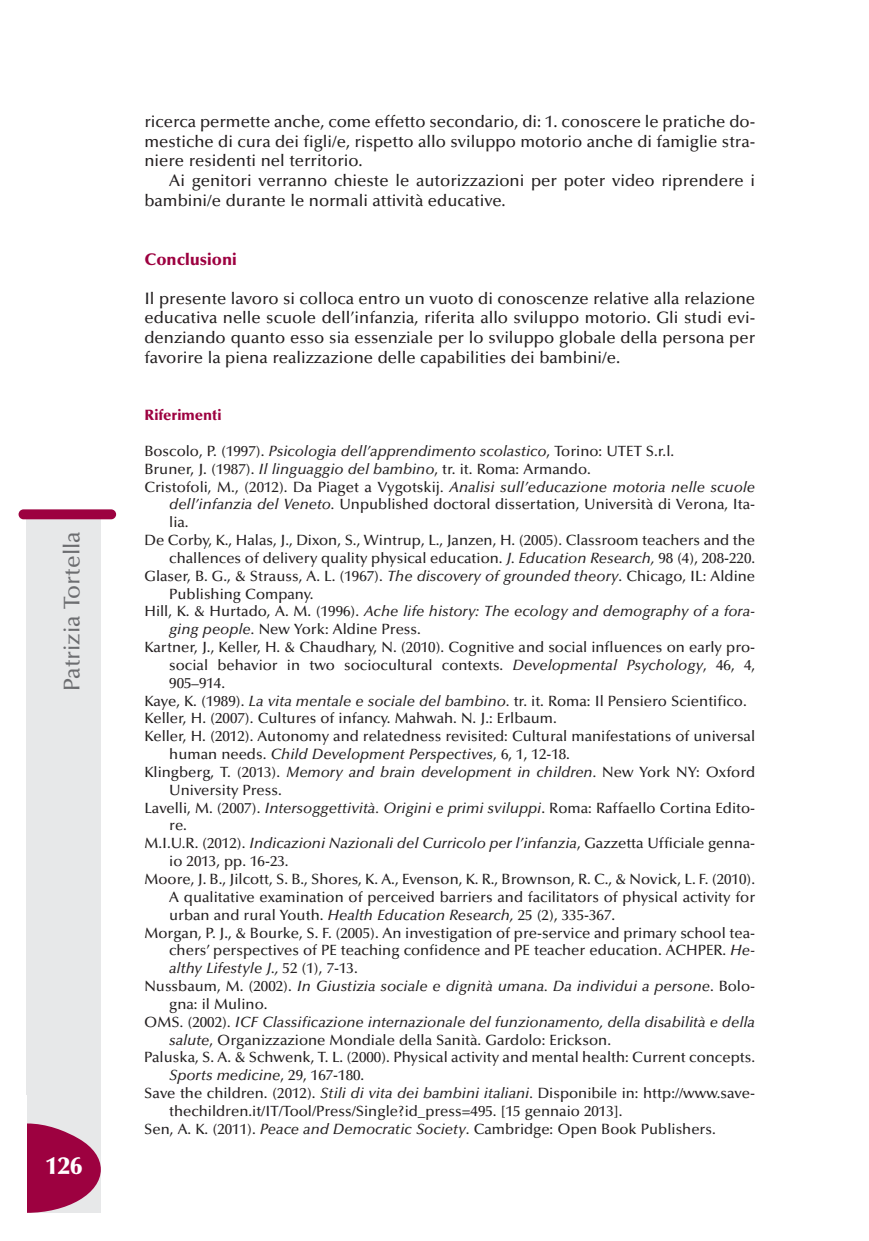
<style>
.page{position:relative;width:869px;height:1241px;background:#fff}
.page>*{position:absolute;margin:0;border:0;box-sizing:border-box;transform-origin:0 0}
.t1{font:900 24.5px "Optima";color:#fff}
.t2{font:500 22.75px "Optima";color:#6c6d70}
.t3{font:500 16.62px/19.6px "Optima";color:#231f20;text-align:justify}
.t4{font:900 16.62px "Optima";color:#9d0140}
.t5{font:500 14.88px "Optima";color:#231f20}
.t6{font:italic 500 14.88px "Optima";color:#231f20}
.t7{font:900 14.88px "Optima";color:#9d0140}
.s1{font-style:normal}
.s2{font-style:italic}
</style>
<div class="page">
<div style="left:27px;top:517px;width:74px;height:695px;background:#e7e8e9"></div>
<div style="left:19px;top:509px;width:97px;height:10px;background:#9d0140;border-radius:5px"></div>
<svg style="left:27px;top:1123px;width:74px;height:89px"></svg>
<h2 class="t2" style="left:63px;top:690px;width:161px;rotate:-90deg">Patrizia Tortella</h2>
<h1 class="t1" style="left:46px;top:1155px;width:38px">126</h1>
<p class="t3" style="left:144px;top:113px;width:612px">ricerca permette anche, come effetto secondario, di: 1. conoscere le pratiche do&shy;mestiche di cura dei figli/e, rispetto allo sviluppo motorio anche di famiglie stra&shy;niere residenti nel territorio.</p>
<p class="t3" style="left:144px;top:172px;width:612px;text-indent:25px">Ai genitori verranno chieste le autorizzazioni per poter video riprendere i bambini/e durante le normali attività educative.</p>
<p class="t4" style="left:144px;top:252px;width:94px">Conclusioni</p>
<p class="t3" style="left:144px;top:290px;width:612px">Il presente lavoro si colloca entro un vuoto di conoscenze relative alla relazione educativa nelle scuole dell’infanzia, riferita allo sviluppo motorio. Gli studi evi&shy;denziando quanto esso sia essenziale per lo sviluppo globale della persona per favorire la piena realizzazione delle capabilities dei bambini/e.</p>
<p class="t7" style="left:144px;top:409px;width:79px">Riferimenti</p>
<p class="t6" style="left:144px;top:445px;width:531px"><span class="s1">Boscolo, P. (1997).</span> Psicologia dell’apprendimento scolastico<span class="s1">, Torino: UTET S.r.l.</span></p>
<p class="t5" style="left:144px;top:463px;width:447px">Bruner, J. (1987). <span class="s2">Il linguaggio del bambino</span>, tr. it. Roma: Armando.</p>
<p class="t6" style="left:144px;top:480px;width:612px"><span class="s1">Cristofoli, M., (2012). Da Piaget a Vygotskij</span>. Analisi sull’educazione motoria nelle scuole</p>
<p class="t5" style="left:169px;top:498px;width:587px"><span class="s2">dell’infanzia del Veneto.</span> Unpublished doctoral dissertation, Università di Verona, Ita-</p>
<p class="t5" style="left:169px;top:516px;width:21px">lia.</p>
<p class="t5" style="left:144px;top:534px;width:612px">De Corby, K., Halas, J., Dixon, S., Wintrup, L., Janzen, H. (2005). Classroom teachers and the</p>
<p class="t5" style="left:169px;top:552px;width:587px">challences of delivery quality physical education. <span class="s2">J. Education Research,</span> 98 (4), 208-220.</p>
<p class="t5" style="left:144px;top:570px;width:612px">Glaser, B. G., &amp; Strauss, A. L. (1967). <span class="s2">The discovery of grounded theory</span>. Chicago, IL: Aldine</p>
<p class="t5" style="left:169px;top:587px;width:146px">Publishing Company.</p>
<p class="t6" style="left:144px;top:605px;width:612px"><span class="s1">Hill, K. &amp; Hurtado, A. M. (1996).</span> Ache life history: The ecology and demography of a fora-</p>
<p class="t5" style="left:169px;top:623px;width:253px"><span class="s2">ging people.</span> New York: Aldine Press.</p>
<p class="t5" style="left:144px;top:641px;width:612px">Kartner, J., Keller, H. &amp; Chaudhary, N. (2010). Cognitive and social influences on early pro-</p>
<p class="t5" style="left:169px;top:659px;width:587px">social behavior in two sociocultural contexts. <span class="s2">Developmental Psychology</span>, 46, 4,</p>
<p class="t5" style="left:169px;top:677px;width:57px">905–914.</p>
<p class="t5" style="left:144px;top:694px;width:603px">Kaye, K. (1989). <span class="s2">La vita mentale e sociale del bambino</span>. tr. it. Roma: Il Pensiero Scientifico.</p>
<p class="t5" style="left:144px;top:712px;width:414px">Keller, H. (2007). Cultures of infancy. Mahwah. N. J.: Erlbaum.</p>
<p class="t5" style="left:144px;top:730px;width:612px">Keller, H. (2012). Autonomy and relatedness revisited: Cultural manifestations of universal</p>
<p class="t6" style="left:169px;top:748px;width:402px"><span class="s1">human needs.</span> Child Development Perspectives<span class="s1">, 6, 1, 12-18.</span></p>
<p class="t6" style="left:144px;top:766px;width:612px"><span class="s1">Klingberg, T. (2013).</span> Memory and brain development in children. <span class="s1">New York NY: Oxford</span></p>
<p class="t5" style="left:169px;top:783px;width:114px">University Press.</p>
<p class="t5" style="left:144px;top:801px;width:612px">Lavelli, M. (2007). <span class="s2">Intersoggettività. Origini e primi sviluppi</span>. Roma: Raffaello Cortina Edito-</p>
<p class="t5" style="left:169px;top:819px;width:19px">re.</p>
<p class="t6" style="left:144px;top:837px;width:612px"><span class="s1">M.I.U.R. (2012).</span> Indicazioni Nazionali del Curricolo per l’infanzia<span class="s1">, Gazzetta Ufficiale genna-</span></p>
<p class="t5" style="left:169px;top:855px;width:121px">io 2013, pp. 16-23.</p>
<p class="t5" style="left:144px;top:873px;width:612px">Moore, J. B., Jilcott, S. B., Shores, K. A., Evenson, K. R., Brownson, R. C., &amp; Novick, L. F. (2010).</p>
<p class="t5" style="left:169px;top:890px;width:587px">A qualitative examination of perceived barriers and facilitators of physical activity for</p>
<p class="t5" style="left:169px;top:908px;width:447px">urban and rural Youth. <span class="s2">Health Education Research,</span> 25 (2), 335-367.</p>
<p class="t5" style="left:144px;top:926px;width:612px">Morgan, P. J., &amp; Bourke, S. F. (2005). An investigation of pre-service and primary school tea-</p>
<p class="t5" style="left:169px;top:944px;width:587px">chers’ perspectives of PE teaching confidence and PE teacher education. ACHPER. <span class="s2">He-</span></p>
<p class="t6" style="left:169px;top:962px;width:190px">althy Lifestyle J., <span class="s1">52 (1), 7-13.</span></p>
<p class="t6" style="left:144px;top:979px;width:612px"><span class="s1">Nussbaum, M. (2002).</span> In Giustizia sociale e dignità umana. Da individui a persone<span class="s1">. Bolo-</span></p>
<p class="t5" style="left:169px;top:997px;width:100px">gna: il Mulino.</p>
<p class="t6" style="left:144px;top:1015px;width:612px"><span class="s1">OMS</span>. <span class="s1">(2002)</span>. ICF Classificazione internazionale del funzionamento, della disabilità e della</p>
<p class="t5" style="left:169px;top:1033px;width:443px"><span class="s2">salute</span>, Organizzazione Mondiale della Sanità. Gardolo: Erickson.</p>
<p class="t5" style="left:144px;top:1051px;width:612px">Paluska, S. A. &amp; Schwenk, T. L. (2000). Physical activity and mental health: Current concepts.</p>
<p class="t6" style="left:169px;top:1069px;width:196px">Sports medicine<span class="s1">, 29, 167-180.</span></p>
<p class="t5" style="left:144px;top:1086px;width:612px">Save the children. (2012). <span class="s2">Stili di vita dei bambini italiani.</span> Disponibile in: http://www.save-</p>
<p class="t5" style="left:169px;top:1104px;width:454px">thechildren.it/IT/Tool/Press/Single?id_press=495. [15 gennaio 2013].</p>
<p class="t5" style="left:144px;top:1122px;width:572px">Sen, A. K. (2011). <span class="s2">Peace and Democratic Society</span>. Cambridge: Open Book Publishers.</p>
</div>
